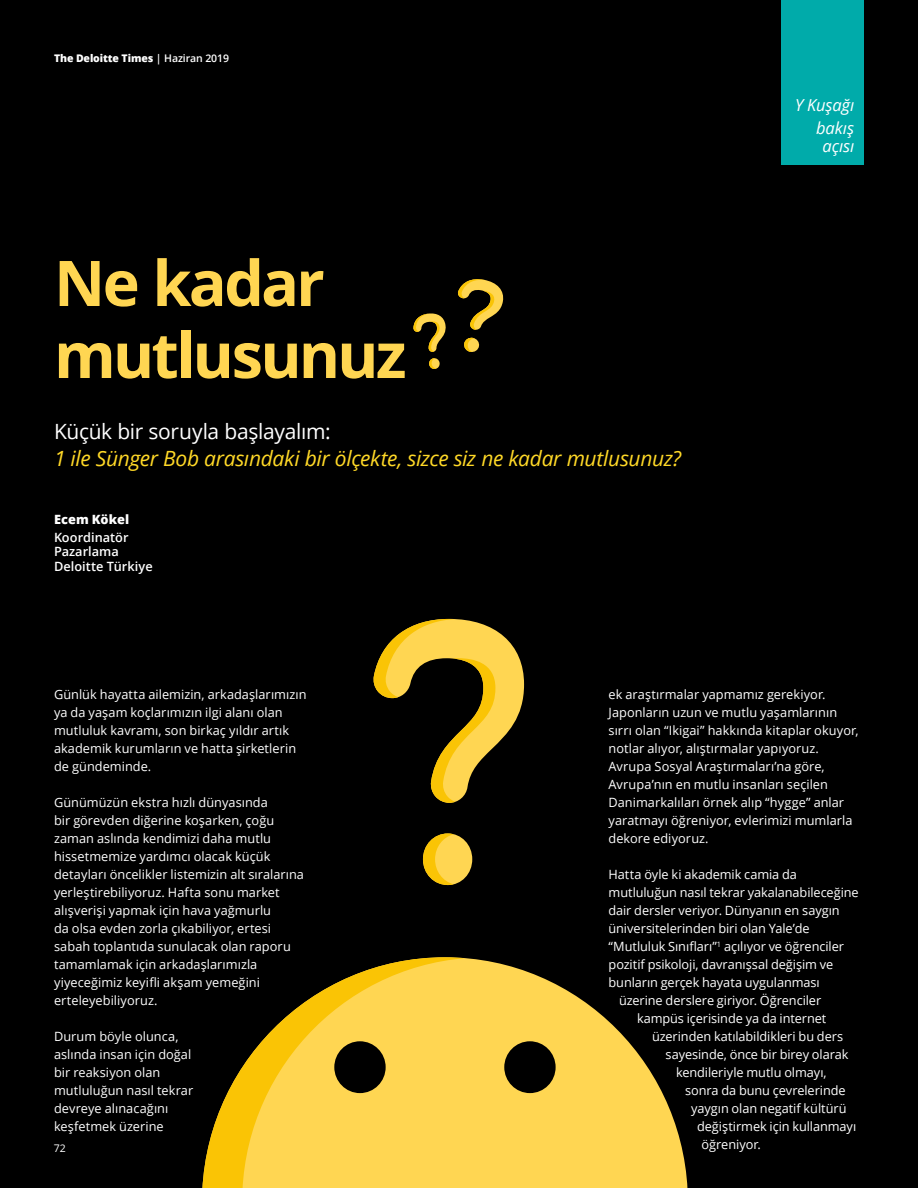
<style>
.page{position:relative;width:918px;height:1188px;background:#000}
.page>*{position:absolute;margin:0;border:0;box-sizing:border-box;transform-origin:0 0}
.t1{font:700 63px/72px "Open Sans";letter-spacing:-.045em;color:#ffd652}
.t2{font:italic 21px "Open Sans";letter-spacing:-.015em;color:#ffd927}
.t3{font:21px "Open Sans";letter-spacing:-.015em;color:#fff}
.t4{font:italic 16.5px/22.8px "Open Sans";letter-spacing:-.005em;color:#fff;text-align:right}
.t5{font:12.75px/18px "Open Sans";color:#fff}
.t6{font:600 12.75px/14.4px "Open Sans";color:#fff}
.t7{font:800 12.75px "Open Sans";letter-spacing:.005em;color:#fff}
.t8{font:800 10.5px "Open Sans";letter-spacing:-.01em;color:#fff}
.t9{font:10.5px "Open Sans";color:#fff}
.s1{font-weight:600}
</style>
<div class="page">
<div style="left:781px;top:0;width:83px;height:165px;background:#00abaa"></div>
<svg style="left:465px;top:958px;width:223px;height:230px;fill:#ffd652"></svg>
<svg style="left:202px;top:957px;width:263px;height:231px;fill:#ffd652"></svg>
<div style="left:504px;top:1041px;width:52px;height:52px;background:#000;border-radius:50%"></div>
<div style="left:334px;top:1041px;width:52px;height:52px;background:#000;border-radius:50%"></div>
<div style="left:423px;top:833px;width:49px;height:52px;background:#ffd652;border-radius:50%"></div>
<svg style="left:423px;top:833px;width:31px;height:52px"></svg>
<svg style="left:373px;top:619px;width:151px;height:184px"></svg>
<svg style="left:429px;top:358px;width:11px;height:11px"></svg>
<svg style="left:429px;top:358px;width:7px;height:11px"></svg>
<svg style="left:413px;top:313px;width:33px;height:39px"></svg>
<svg style="left:464px;top:337px;width:16px;height:15px"></svg>
<svg style="left:458px;top:279px;width:46px;height:51px"></svg>
<p class="t8" style="left:54px;top:50px;width:177px">The Deloitte Times <span class="s1">| Haziran 2019</span></p>
<h1 class="t1" style="left:54px;top:246px;width:354px">Ne kadar mutlusunuz</h1>
<h2 class="t3" style="left:54px;top:417px;width:278px">Küçük bir soruyla başlayalım:</h2>
<h2 class="t2" style="left:54px;top:444px;width:629px">1 ile Sünger Bob arasındaki bir ölçekte, sizce siz ne kadar mutlusunuz?</h2>
<p class="t7" style="left:54px;top:510px;width:77px">Ecem Kökel</p>
<p class="t6" style="left:54px;top:530px;width:100px">Koordinatör<br>Pazarlama<br>Deloitte Türkiye</p>
<p class="t4" style="left:795px;top:93px;width:61px">Y Kuşağı bakış</p>
<p class="t4" style="left:823px;top:134px;width:33px">açısı</p>
<p class="t5" style="left:54px;top:685px;width:254px">Günlük hayatta ailemizin, arkadaşlarımızın ya da yaşam koçlarımızın ilgi alanı olan mutluluk kavramı, son birkaç yıldır artık akademik kurumların ve hatta şirketlerin de gündeminde.</p>
<p class="t5" style="left:54px;top:793px;width:252px">Günümüzün ekstra hızlı dünyasında<br>bir görevden diğerine koşarken, çoğu zaman aslında kendimizi daha mutlu hissetmemize yardımcı olacak küçük detayları öncelikler listemizin alt sıralarına yerleştirebiliyoruz. Hafta sonu market alışverişi yapmak için hava yağmurlu<br>da olsa evden zorla çıkabiliyor, ertesi sabah toplantıda sunulacak olan raporu tamamlamak için arkadaşlarımızla yiyeceğimiz keyifli akşam yemeğini erteleyebiliyoruz.</p>
<p class="t5" style="left:54px;top:1027px;width:141px">Durum böyle olunca, aslında insan için doğal bir reaksiyon olan mutluluğun nasıl tekrar devreye alınacağını keşfetmek üzerine</p>
<p class="t9" style="left:54px;top:1141px;width:13px">72</p>
<p class="t5" style="left:609px;top:685px;width:252px">ek araştırmalar yapmamız gerekiyor.<br>Japonların uzun ve mutlu yaşamlarının sırrı olan “Ikigai” hakkında kitaplar okuyor, notlar alıyor, alıştırmalar yapıyoruz.<br>Avrupa Sosyal Araştırmaları’na göre, Avrupa’nın en mutlu insanları seçilen Danimarkalıları örnek alıp “hygge” anlar yaratmayı öğreniyor, evlerimizi mumlarla dekore ediyoruz.</p>
<p class="t5" style="left:609px;top:865px;width:190px">Hatta öyle ki akademik camia da</p>
<p class="t5" style="left:609px;top:883px;width:252px">mutluluğun nasıl tekrar yakalanabileceğine</p>
<p class="t5" style="left:609px;top:901px;width:233px">dair dersler veriyor. Dünyanın en saygın</p>
<p class="t5" style="left:609px;top:919px;width:202px">üniversitelerinden biri olan Yale’de</p>
<p class="t5" style="left:609px;top:937px;width:237px">“Mutluluk Sınıfları”<sup>1</sup> açılıyor ve öğrenciler</p>
<p class="t5" style="left:609px;top:955px;width:226px">pozitif psikoloji, davranışsal değişim ve</p>
<p class="t5" style="left:609px;top:973px;width:213px">bunların gerçek hayata uygulanması</p>
<p class="t5" style="left:619px;top:991px;width:204px">üzerine derslere giriyor. Öğrenciler</p>
<p class="t5" style="left:637px;top:1009px;width:191px">kampüs içerisinde ya da internet</p>
<p class="t5" style="left:652px;top:1027px;width:193px">üzerinden katılabildikleri bu ders</p>
<p class="t5" style="left:666px;top:1045px;width:184px">sayesinde, önce bir birey olarak</p>
<p class="t5" style="left:676px;top:1063px;width:152px">kendileriyle mutlu olmayı,</p>
<p class="t5" style="left:685px;top:1081px;width:162px">sonra da bunu çevrelerinde</p>
<p class="t5" style="left:691px;top:1099px;width:157px">yaygın olan negatif kültürü</p>
<p class="t5" style="left:697px;top:1117px;width:161px">değiştirmek için kullanmayı</p>
<p class="t5" style="left:702px;top:1135px;width:61px">öğreniyor.</p>
</div>
